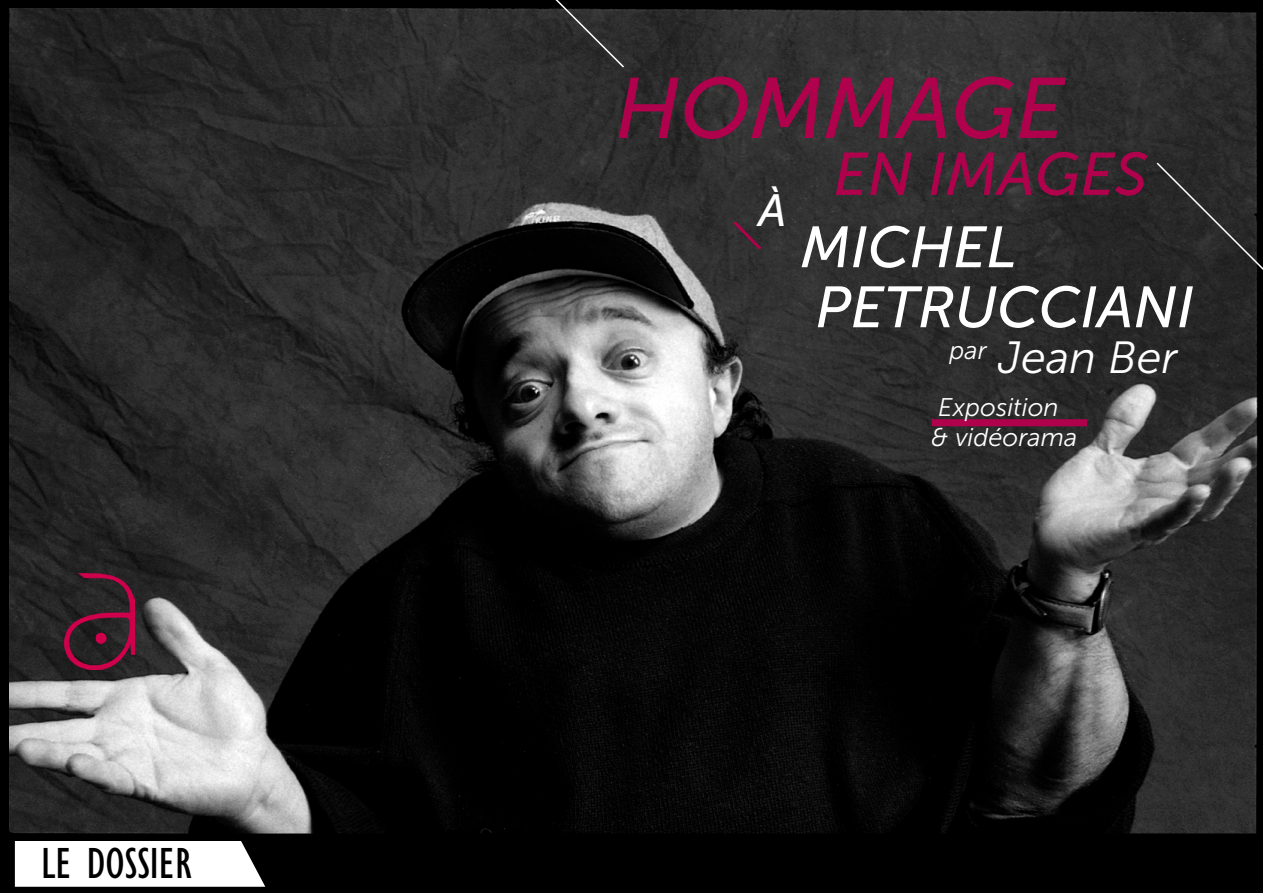
<style>
.page{position:relative;width:1263px;height:893px;background:#fff}
.page>*{position:absolute;margin:0;border:0;box-sizing:border-box;transform-origin:0 0}
.t1{font:italic 85.5px "Museo Sans 500";color:#b0014c}
.t2{font:italic 60px "Museo Sans 500";color:#b0014c}
.t3{font:italic 57.9px/60px "Museo Sans 500";color:#fff}
.t4{font:condensed 45px "Gill Sans";color:#000}
.t5{font:italic 45px "Museo Sans 300";color:#fff}
.t6{font:italic 45px "Museo Sans 500";color:#fff}
.t7{font:italic 25.5px/30.6px "Museo Sans 300";color:#fff}
</style>
<div class="page">
<div style="left:0;top:0;width:1263px;height:840px;background:#000"></div>
<img style="left:10px;top:9px;width:1248px;height:824px">
<svg style="left:932px;top:419px;width:155px;height:7px"></svg>
<svg style="left:1155px;top:161px;width:108px;height:176px;background:#282828"></svg>
<svg style="left:485px;top:0;width:141px;height:69px;background:#2a2a2a"></svg>
<svg style="left:730px;top:218px;width:34px;height:35px"></svg>
<svg style="left:0;top:833px;width:1263px;height:60px;fill:#000"></svg>
<img style="left:65px;top:574px;width:69px;height:96px">
<h3 class="t4" style="left:41px;top:839px;width:152px">LE DOSSIER</h3>
<h1 class="t1" style="left:615px;top:62px;width:451px">HOMMAGE</h1>
<h2 class="t2" style="left:833px;top:141px;width:316px">EN IMAGES</h2>
<h3 class="t3" style="left:801px;top:217px;width:395px">MICHEL<br>PETRUCCIANI</h3>
<h3 class="t6" style="left:759px;top:186px;width:30px">À</h3>
<p class="t7" style="left:949px;top:335px;width:39px">par</p>
<h3 class="t5" style="left:998px;top:333px;width:181px">Jean Ber</h3>
<p class="t7" style="left:931px;top:392px;width:148px">Exposition<br>&amp; vidéorama</p>
</div>
